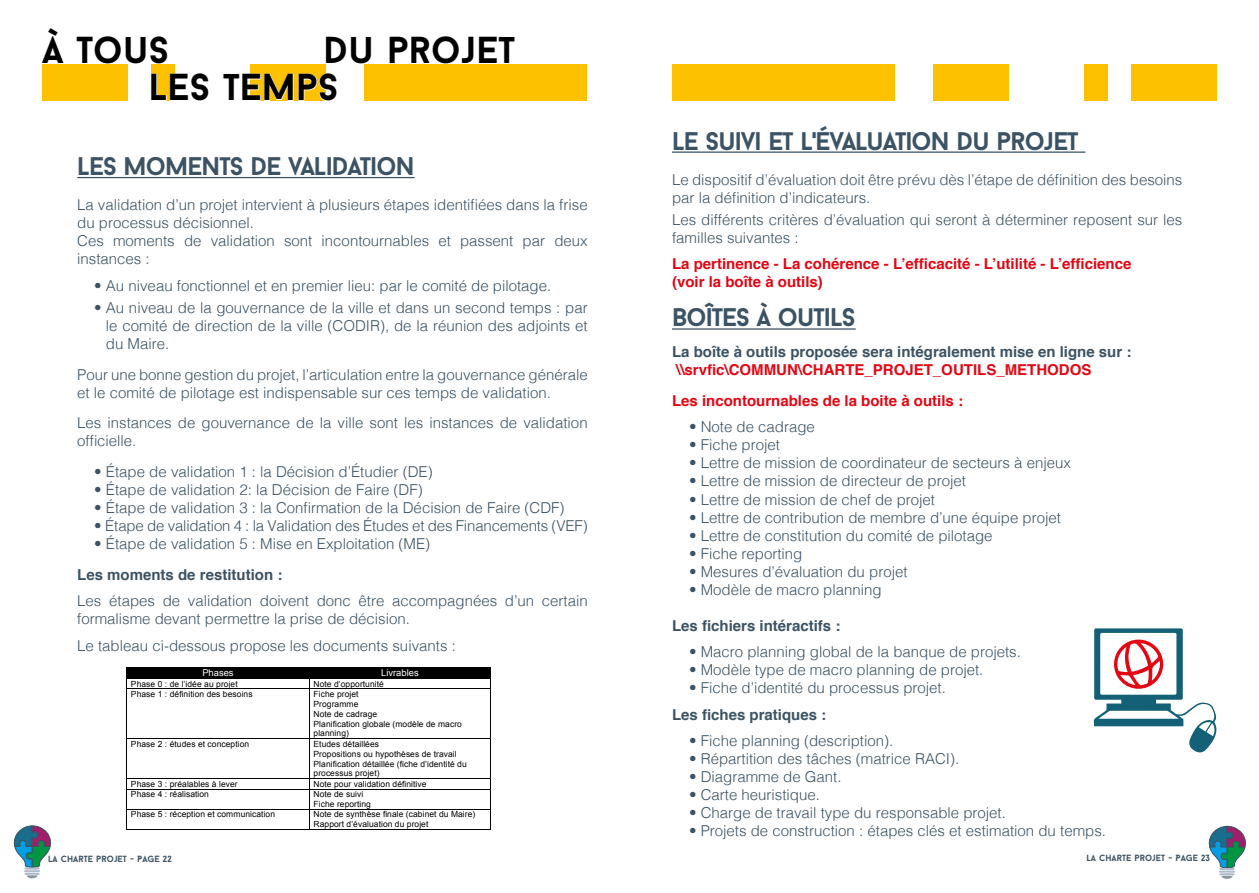
<style>
.page{position:relative;width:1259px;height:893px;background:#fff}
.page>*{position:absolute;margin:0;border:0;box-sizing:border-box;transform-origin:0 0}
.t1{font:700 37.5px/37.3px "Baron Neue";color:#000}
.t2{font:700 25.5px "Baron Neue";letter-spacing:-.04em;color:#3b5364}
.t3{font:300 15px/18px "Helvetica";color:#3b5364}
.t4{font:700 15px/18px "Helvetica";color:#e30613}
.t5{font:700 15px "Helvetica";color:#3b5364}
.t6{font:9.45px "Arial";color:#fff}
.t7{font:700 9px "Baron Neue";color:#3b5364}
.t8{font:8.4px/9.9px "Arial";letter-spacing:.01em;color:#000}
.s1{color:#fff}
</style>
<div class="page">
<svg style="left:14px;top:826px;width:37px;height:53px"></svg>
<svg style="left:1209px;top:826px;width:36px;height:53px"></svg>
<div style="left:43px;top:64px;width:85px;height:36px;background:#fdc100"></div>
<div style="left:1131px;top:64px;width:85px;height:36px;background:#fdc100"></div>
<div style="left:151px;top:64px;width:23px;height:36px;background:#fdc100"></div>
<div style="left:1084px;top:64px;width:24px;height:36px;background:#fdc100"></div>
<div style="left:364px;top:64px;width:223px;height:36px;background:#fdc100"></div>
<div style="left:672px;top:64px;width:223px;height:36px;background:#fdc100"></div>
<div style="left:250px;top:64px;width:76px;height:36px;background:#fdc100"></div>
<div style="left:933px;top:64px;width:76px;height:36px;background:#fdc100"></div>
<hr style="left:77px;top:177px;width:338px;height:1px;background:#3b5364">
<div style="left:127px;top:667px;width:182px;height:11px;background:#000"></div>
<div style="left:309px;top:667px;width:181px;height:11px;background:#000"></div>
<hr style="left:127px;top:678px;width:182px;height:1px;background:#000">
<hr style="left:310px;top:678px;width:180px;height:1px;background:#000">
<svg style="left:126px;top:667px;width:1px;height:22px"></svg>
<hr style="left:127px;top:688px;width:182px;height:1px;background:#000">
<hr style="left:310px;top:688px;width:180px;height:1px;background:#000">
<svg style="left:490px;top:667px;width:1px;height:22px"></svg>
<hr style="left:126px;top:689px;width:1px;height:49px;background:#000">
<hr style="left:309px;top:689px;width:1px;height:49px;background:#000">
<hr style="left:490px;top:689px;width:1px;height:49px;background:#000">
<hr style="left:127px;top:738px;width:182px;height:1px;background:#000">
<hr style="left:310px;top:738px;width:180px;height:1px;background:#000">
<hr style="left:126px;top:739px;width:1px;height:39px;background:#000">
<hr style="left:309px;top:739px;width:1px;height:39px;background:#000">
<hr style="left:490px;top:739px;width:1px;height:39px;background:#000">
<hr style="left:127px;top:778px;width:182px;height:1px;background:#000">
<hr style="left:310px;top:778px;width:180px;height:1px;background:#000">
<hr style="left:127px;top:789px;width:182px;height:1px;background:#000">
<hr style="left:310px;top:789px;width:180px;height:1px;background:#000">
<hr style="left:127px;top:809px;width:182px;height:1px;background:#000">
<hr style="left:310px;top:809px;width:180px;height:1px;background:#000">
<svg style="left:126px;top:778px;width:1px;height:52px"></svg>
<hr style="left:127px;top:829px;width:182px;height:1px;background:#000">
<svg style="left:309px;top:778px;width:1px;height:52px"></svg>
<hr style="left:310px;top:829px;width:180px;height:1px;background:#000">
<svg style="left:490px;top:778px;width:1px;height:52px"></svg>
<hr style="left:672px;top:151px;width:413px;height:2px;background:#3b5364">
<hr style="left:672px;top:328px;width:183px;height:2px;background:#3b5364">
<svg style="left:1093px;top:628px;width:124px;height:125px"></svg>
<svg style="left:151px;top:73px;width:24px;height:28px"></svg>
<svg style="left:250px;top:73px;width:76px;height:28px"></svg>
<h1 class="t1" style="left:149px;top:31px;width:191px;text-indent:-106px">À TOUS<br>LES TEMPS</h1>
<h1 class="t1" style="left:324px;top:31px;width:193px">DU PROJET</h1>
<h2 class="t2" style="left:77px;top:150px;width:339px">LES MOMENTS DE VALIDATION</h2>
<p class="t3" style="left:77px;top:195px;width:512px">La validation d’un projet intervient à plusieurs étapes identifiées dans la frise du processus décisionnel.<br>Ces moments de validation sont incontournables et passent par deux instances :</p>
<p class="t3" style="left:94px;top:275px;width:458px">• Au niveau fonctionnel et en premier lieu: par le comité de pilotage.</p>
<p class="t3" style="left:106px;top:297px;width:483px;text-align:justify;text-indent:-12px">• Au niveau de la gouvernance de la ville et dans un second temps : par le comité de direction de la ville (CODIR), de la réunion des adjoints et du Maire.</p>
<p class="t3" style="left:77px;top:364px;width:512px">Pour une bonne gestion du projet, l’articulation entre la gouvernance générale et le comité de pilotage est indispensable sur ces temps de validation.</p>
<p class="t3" style="left:77px;top:413px;width:512px">Les instances de gouvernance de la ville sont les instances de validation officielle.</p>
<p class="t3" style="left:94px;top:462px;width:340px">• Étape de validation 1 : la Décision d’Étudier (DE)</p>
<p class="t3" style="left:94px;top:480px;width:330px">• Étape de validation 2: la Décision de Faire (DF)</p>
<p class="t3" style="left:94px;top:498px;width:472px">• Étape de validation 3 : la Confirmation de la Décision de Faire (CDF)</p>
<p class="t3" style="left:94px;top:516px;width:495px">• Étape de validation 4 : la Validation des Études et des Financements (VEF)</p>
<p class="t3" style="left:94px;top:534px;width:337px">• Étape de validation 5 : Mise en Exploitation (ME)</p>
<p class="t5" style="left:77px;top:562px;width:207px">Les moments de restitution :</p>
<p class="t3" style="left:77px;top:591px;width:512px">Les étapes de validation doivent donc être accompagnées d’un certain formalisme devant permettre la prise de décision.</p>
<p class="t3" style="left:77px;top:635px;width:380px">Le tableau ci-dessous propose les documents suivants :</p>
<p class="t6" style="left:202px;top:666px;width:33px">Phases</p>
<p class="t6" style="left:381px;top:666px;width:39px">Livrables</p>
<p class="t8" style="left:131px;top:679px;width:108px">Phase 0 : de l’idée au projet</p>
<p class="t8" style="left:313px;top:679px;width:72px">Note d’opportunité</p>
<p class="t8" style="left:131px;top:689px;width:123px">Phase 1 : définition des besoins</p>
<p class="t8" style="left:313px;top:689px;width:150px">Fiche projet<br>Programme<br>Note de cadrage<br>Planification globale (modèle de macro planning)</p>
<p class="t8" style="left:131px;top:739px;width:120px">Phase 2 : études et conception</p>
<p class="t8" style="left:313px;top:739px;width:155px">Etudes détaillées<br>Propositions ou hypothèses de travail<br>Planification détaillée (fiche d’identité du processus projet)</p>
<p class="t8" style="left:131px;top:779px;width:108px">Phase 3 : préalables à lever</p>
<p class="t8" style="left:313px;top:779px;width:114px">Note pour validation définitive</p>
<p class="t8" style="left:131px;top:789px;width:79px">Phase 4 : réalisation</p>
<p class="t8" style="left:313px;top:789px;width:59px">Note de suivi<br>Fiche reporting</p>
<p class="t8" style="left:131px;top:809px;width:146px">Phase 5 : réception et communication</p>
<p class="t8" style="left:313px;top:809px;width:163px">Note de synthèse finale (cabinet du Maire)<br>Rapport d’évaluation du projet</p>
<h2 class="t2" style="left:672px;top:124px;width:408px">LE SUIVI ET L'ÉVALUATION DU PROJET</h2>
<p class="t3" style="left:672px;top:169px;width:512px">Le dispositif d’évaluation doit être prévu dès l’étape de définition des besoins par la définition d’indicateurs.</p>
<p class="t3" style="left:672px;top:209px;width:512px">Les différents critères d’évaluation qui seront à déterminer reposent sur les familles suivantes :</p>
<p class="t4" style="left:672px;top:255px;width:461px">La pertinence - La cohérence - L’efficacité - L’utilité - L’efficience (voir la boîte à outils)</p>
<h2 class="t2" style="left:672px;top:301px;width:185px">BOÎTES À OUTILS</h2>
<p class="t5" style="left:672px;top:340px;width:461px">La boîte à outils proposée sera intégralement mise en ligne sur :</p>
<p class="t4" style="left:672px;top:355px;width:421px;line-height:30.8px">\\srvfic\COMMUN\CHARTE_PROJET_OUTILS_METHODOS<br>Les incontournables de la boite à outils :</p>
<p class="t3" style="left:689px;top:417px;width:127px">• Note de cadrage</p>
<p class="t3" style="left:689px;top:435px;width:92px">• Fiche projet</p>
<p class="t3" style="left:689px;top:453px;width:383px">• Lettre de mission de coordinateur de secteurs à enjeux</p>
<p class="t3" style="left:689px;top:471px;width:278px">• Lettre de mission de directeur de projet</p>
<p class="t3" style="left:689px;top:489px;width:247px">• Lettre de mission de chef de projet</p>
<p class="t3" style="left:689px;top:507px;width:373px">• Lettre de contribution de membre d’une équipe projet</p>
<p class="t3" style="left:689px;top:525px;width:305px">• Lettre de constitution du comité de pilotage</p>
<p class="t3" style="left:689px;top:543px;width:115px">• Fiche reporting</p>
<p class="t3" style="left:689px;top:561px;width:220px">• Mesures d’évaluation du projet</p>
<p class="t3" style="left:689px;top:579px;width:194px">• Modèle de macro planning</p>
<p class="t5" style="left:672px;top:613px;width:170px">Les fichiers intéractifs :</p>
<p class="t3" style="left:689px;top:642px;width:333px">• Macro planning global de la banque de projets.</p>
<p class="t3" style="left:689px;top:660px;width:296px">• Modèle type de macro planning de projet.</p>
<p class="t3" style="left:689px;top:678px;width:258px">• Fiche d’identité du processus projet.</p>
<p class="t5" style="left:672px;top:702px;width:156px">Les fiches pratiques :</p>
<p class="t3" style="left:689px;top:731px;width:206px">• Fiche planning (description).</p>
<p class="t3" style="left:689px;top:749px;width:272px">• Répartition des tâches (matrice RACI).</p>
<p class="t3" style="left:689px;top:767px;width:154px">• Diagramme de Gant.</p>
<p class="t3" style="left:689px;top:785px;width:132px">• Carte heuristique.</p>
<p class="t3" style="left:689px;top:803px;width:318px">• Charge de travail type du responsable projet.</p>
<p class="t3" style="left:689px;top:821px;width:418px">• Projets de construction : étapes clés et estimation du temps.</p>
<p class="t7" style="left:48px;top:853px;width:125px">LA CHARTE PROJET - PAGE 22</p>
<p class="t7" style="left:1073px;top:852px;width:138px"><span class="s1">LA</span> LA CHARTE PROJET - PAGE 23</p>
</div>
